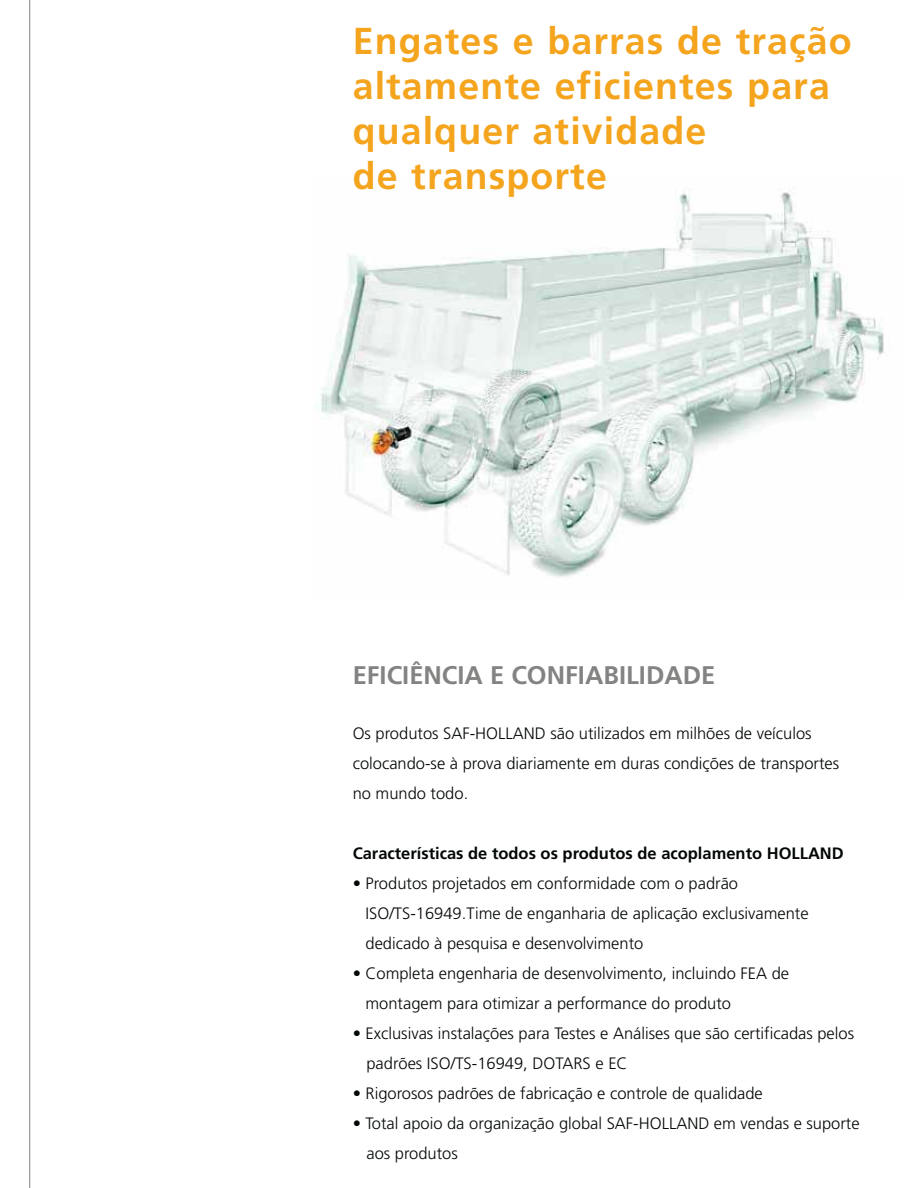
<style>
.page{position:relative;width:918px;height:1188px;background:#fff}
.page>*{position:absolute;margin:0;border:0;box-sizing:border-box;transform-origin:0 0}
.t1{font:700 37.5px/45px "Frutiger";letter-spacing:.03em;color:#f4a41d}
.t2{font:700 25.5px "Frutiger";color:#838382}
.t3{font:300 16.5px/30px "Frutiger";color:#030806}
.t4{font:700 16.5px "Frutiger";color:#030806}
</style>
<div class="page">
<img style="left:320px;top:192px;width:564px;height:385px">
<hr style="left:29px;top:0;width:1px;height:1188px;background:#838382">
<h1 class="t1" style="left:353px;top:22px;width:501px">Engates e barras de tração altamente eficientes para qualquer atividade<br>de transporte</h1>
<h2 class="t2" style="left:353px;top:665px;width:364px">EFICIÊNCIA E CONFIABILIDADE</h2>
<p class="t3" style="left:353px;top:720px;width:488px">Os produtos SAF-HOLLAND são utilizados em milhões de veículos colocando-se à prova diariamente em duras condições de transportes no mundo todo.</p>
<p class="t4" style="left:353px;top:847px;width:493px">Características de todos os produtos de acoplamento HOLLAND</p>
<p class="t3" style="left:366px;top:870px;width:445px;text-indent:-13px">• Produtos projetados em conformidade com o padrão<br>ISO/TS-16949.Time de enganharia de aplicação exclusivamente dedicado à pesquisa e desenvolvimento</p>
<p class="t3" style="left:366px;top:960px;width:425px;text-indent:-13px">• Completa engenharia de desenvolvimento, incluindo FEA de montagem para otimizar a performance do produto</p>
<p class="t3" style="left:366px;top:1020px;width:489px;text-indent:-14px">• Exclusivas instalações para Testes e Análises que são certificadas pelos padrões ISO/TS-16949, DOTARS e EC</p>
<p class="t3" style="left:353px;top:1080px;width:412px">• Rigorosos padrões de fabricação e controle de qualidade</p>
<p class="t3" style="left:366px;top:1110px;width:495px;text-indent:-14px">• Total apoio da organização global SAF-HOLLAND em vendas e suporte aos produtos</p>
</div>
